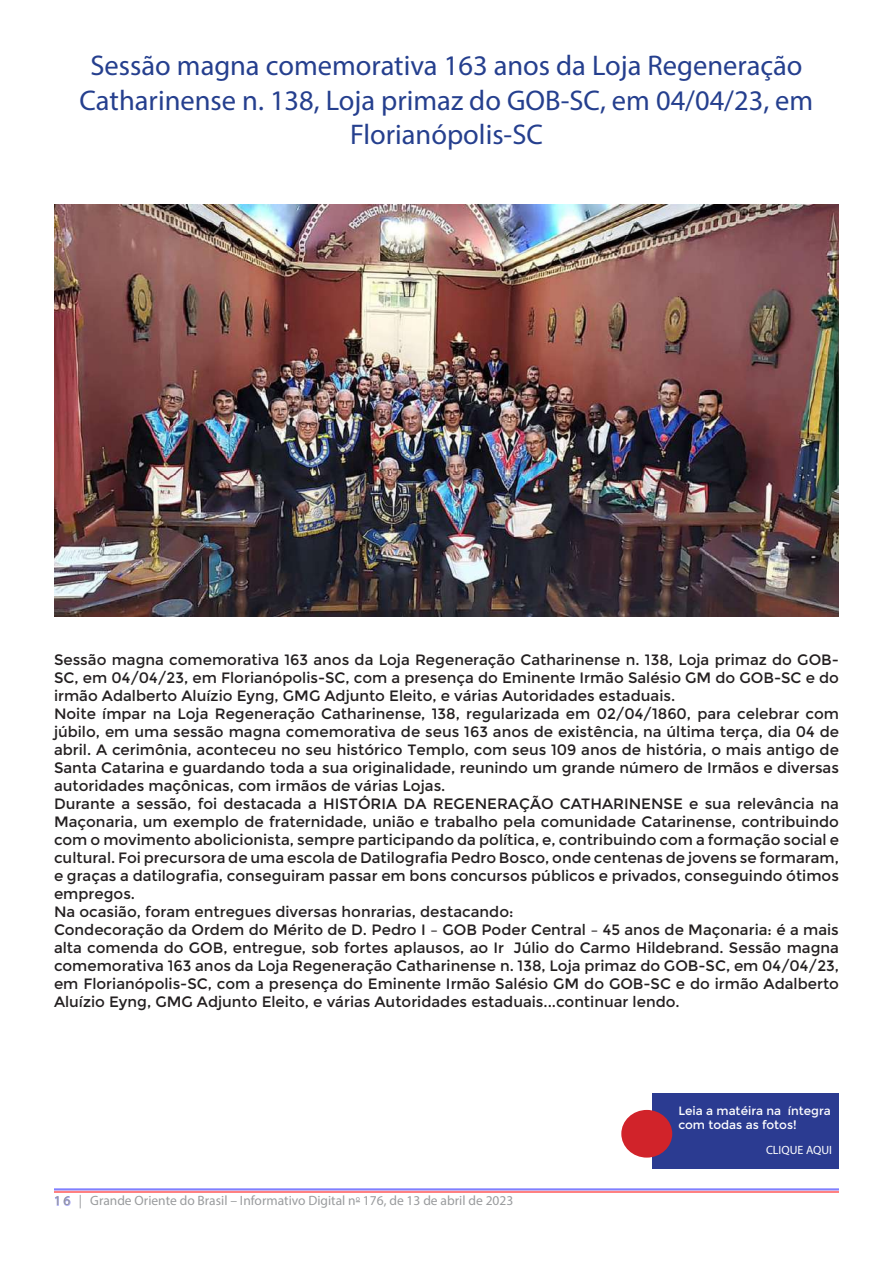
<style>
.page{position:relative;width:893px;height:1263px;background:#fff}
.page>*{position:absolute;margin:0;border:0;box-sizing:border-box;transform-origin:0 0}
.t1{font:28.5px/34.2px "Myriad Pro";color:#253f8e;text-align:center}
.t2{font:15px/18px "Montserrat";color:#231f20}
.t3{font:13.5px "Myriad Pro";color:#9a9c9e}
.t4{font:12px/14.4px "Montserrat";color:#fff}
.t5{font:12px "Myriad Pro";color:#fff}
.s1{color:#b5b5ff}
</style>
<div class="page">
<hr style="left:54px;top:1188px;width:785px;height:2px;background:#8080ff">
<hr style="left:54px;top:1191px;width:785px;height:2px;background:#ff8080">
<div style="left:653px;top:1093px;width:186px;height:76px;background:#2b3b91"></div>
<div style="left:621px;top:1110px;width:51px;height:47px;background:#d1232a;border-radius:50%"></div>
<img style="left:54px;top:204px;width:785px;height:413px">
<h1 class="t1" style="left:80px;top:48px;width:735px">Sessão magna comemorativa 163 anos da Loja Regeneração<br>Catharinense n. 138, Loja primaz do GOB-SC, em 04/04/23, em<br>Florianópolis-SC</h1>
<p class="t2" style="left:54px;top:651px;width:786px">Sessão magna comemorativa 163 anos da Loja Regeneração Catharinense n. 138, Loja primaz do GOB-SC, em 04/04/23, em Florianópolis-SC, com a presença do Eminente Irmão Salésio GM do GOB-SC e do irmão Adalberto Aluízio Eyng, GMG Adjunto Eleito, e várias Autoridades estaduais.<br>Noite ímpar na Loja Regeneração Catharinense, 138, regularizada em 02/04/1860, para celebrar com júbilo, em uma sessão magna comemorativa de seus 163 anos de existência, na última terça, dia 04 de abril. A cerimônia, aconteceu no seu histórico Templo, com seus 109 anos de história, o mais antigo de Santa Catarina e guardando toda a sua originalidade, reunindo um grande número de Irmãos e diversas autoridades maçônicas, com irmãos de várias Lojas.<br>Durante a sessão, foi destacada a HISTÓRIA DA REGENERAÇÃO CATHARINENSE e sua relevância na Maçonaria, um exemplo de fraternidade, união e trabalho pela comunidade Catarinense, contribuindo com o movimento abolicionista, sempre participando da política, e, contribuindo com a formação social e cultural. Foi precursora de uma escola de Datilografia Pedro Bosco, onde centenas de jovens se formaram, e graças a datilografia, conseguiram passar em bons concursos públicos e privados, conseguindo ótimos empregos.<br>Na ocasião, foram entregues diversas honrarias, destacando:<br>Condecoração da Ordem do Mérito de D. Pedro I – GOB Poder Central – 45 anos de Maçonaria: é a mais alta comenda do GOB, entregue, sob fortes aplausos, ao Ir∴ Júlio do Carmo Hildebrand. Sessão magna comemorativa 163 anos da Loja Regeneração Catharinense n. 138, Loja primaz do GOB-SC, em 04/04/23, em Florianópolis-SC, com a presença do Eminente Irmão Salésio GM do GOB-SC e do irmão Adalberto Aluízio Eyng, GMG Adjunto Eleito, e várias Autoridades estaduais...continuar lendo.</p>
<p class="t3" style="left:54px;top:1192px;width:461px"><span class="s1">1 6</span> | Grande Oriente do Brasil – Informativo Digital n<sup>o</sup> 176, de 13 de abril de 2023</p>
<p class="t4" style="left:678px;top:1103px;width:154px">Leia a matéira na íntegra com todas as fotos!</p>
<p class="t5" style="left:766px;top:1142px;width:68px">CLIQUE AQUI</p>
</div>
